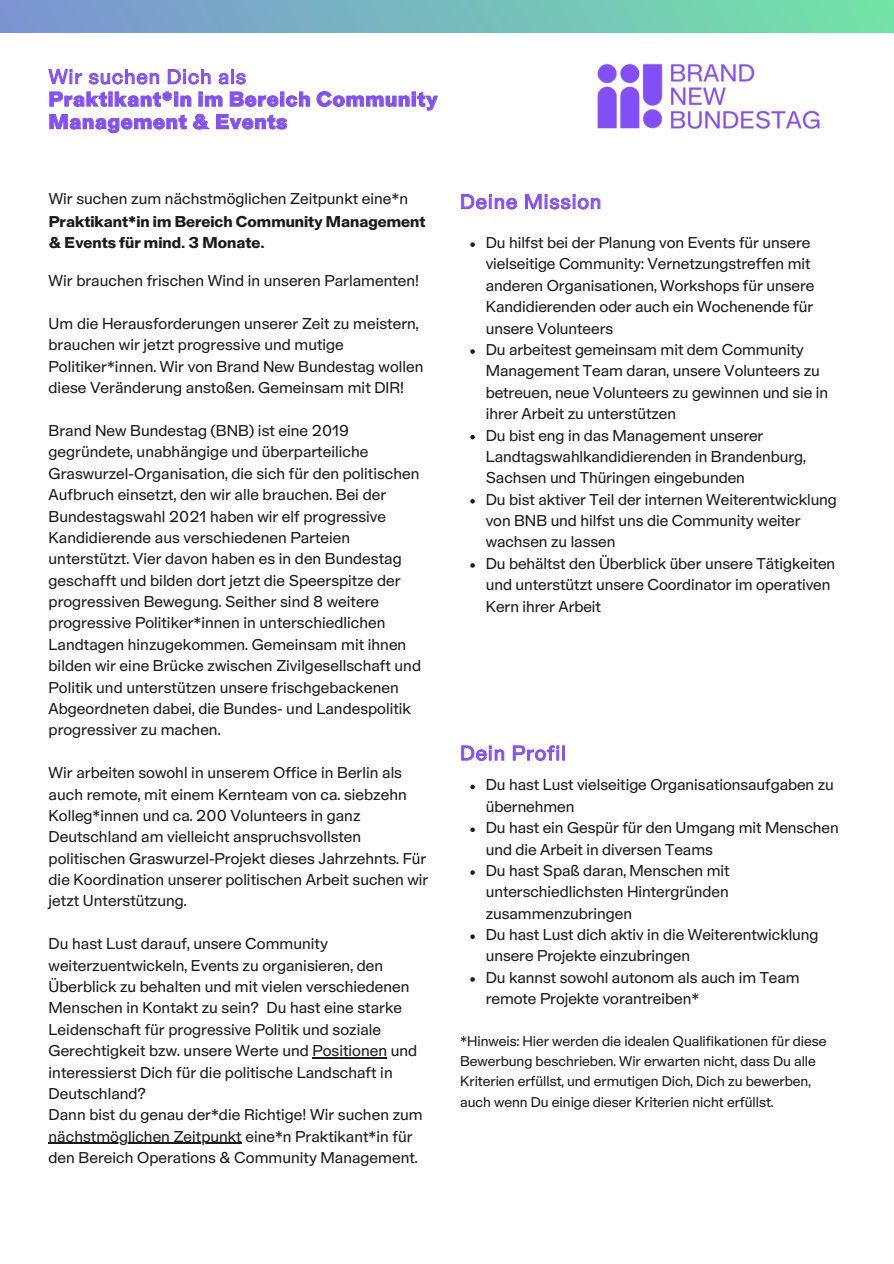
<style>
.page{position:relative;width:894px;height:1264px;background:#fff}
.page>*{position:absolute;margin:0;border:0;box-sizing:border-box;transform-origin:0 0}
.t1{font:700 19.5px/22.5px "Alpha";letter-spacing:.05em;color:#834ff6}
.t2{font:19.5px "Alpha";letter-spacing:.05em;color:#834ff6}
.t3{font:15px/21.3px "Alpha";color:#1c1c1c}
.t4{font:700 15px/21.3px "Alpha";color:#1c1c1c}
.t5{font:13.5px/20.2px "Alpha";letter-spacing:-.005em;color:#1c1c1c}
</style>
<div class="page">
<svg style="left:0;top:0;width:893px;height:32px;background:#78b2c1"></svg>
<img style="left:590px;top:0;width:238px;height:210px">
<svg style="left:48px;top:69px;width:390px;height:64px"></svg>
<svg style="left:461px;top:745px;width:104px;height:16px"></svg>
<svg style="left:470px;top:784px;width:4px;height:5px"></svg>
<svg style="left:470px;top:827px;width:4px;height:5px"></svg>
<svg style="left:470px;top:870px;width:4px;height:4px"></svg>
<svg style="left:470px;top:934px;width:4px;height:4px"></svg>
<svg style="left:470px;top:977px;width:4px;height:4px"></svg>
<hr style="left:312px;top:1057px;width:75px;height:1px;background:#1c1c1c">
<hr style="left:49px;top:1142px;width:193px;height:1px;background:#1c1c1c">
<svg style="left:470px;top:242px;width:4px;height:5px"></svg>
<svg style="left:470px;top:349px;width:4px;height:5px"></svg>
<svg style="left:470px;top:435px;width:4px;height:4px"></svg>
<svg style="left:470px;top:499px;width:4px;height:4px"></svg>
<svg style="left:470px;top:563px;width:4px;height:4px"></svg>
<svg style="left:461px;top:194px;width:139px;height:16px"></svg>
<h1 class="t2" style="left:49px;top:68px;width:199px">Wir suchen Dich als</h1>
<h1 class="t1" style="left:49px;top:89px;width:390px">Praktikant*in im Bereich Community<br>Management &amp; Events</h1>
<p class="t3" style="left:49px;top:188px;width:361px">Wir suchen zum nächstmöglichen Zeitpunkt eine*n</p>
<h1 class="t4" style="left:49px;top:211px;width:378px">Praktikant*in im Bereich Community Management &amp; Events für mind. 3 Monate.</h1>
<p class="t3" style="left:49px;top:271px;width:372px">Wir brauchen frischen Wind in unseren Parlamenten!</p>
<p class="t3" style="left:49px;top:314px;width:376px">Um die Herausforderungen unserer Zeit zu meistern, brauchen wir jetzt progressive und mutige Politiker*innen. Wir von Brand New Bundestag wollen diese Veränderung anstoßen. Gemeinsam mit DIR!</p>
<p class="t3" style="left:49px;top:421px;width:374px">Brand New Bundestag (BNB) ist eine 2019 gegründete, unabhängige und überparteiliche Graswurzel-Organisation, die sich für den politischen Aufbruch einsetzt, den wir alle brauchen. Bei der Bundestagswahl 2021 haben wir elf progressive Kandidierende aus verschiedenen Parteien unterstützt. Vier davon haben es in den Bundestag geschafft und bilden dort jetzt die Speerspitze der progressiven Bewegung. Seither sind 8 weitere progressive Politiker*innen in unterschiedlichen Landtagen hinzugekommen. Gemeinsam mit ihnen bilden wir eine Brücke zwischen Zivilgesellschaft und Politik und unterstützen unsere frischgebackenen Abgeordneten dabei, die Bundes- und Landespolitik progressiver zu machen.</p>
<p class="t3" style="left:49px;top:763px;width:381px">Wir arbeiten sowohl in unserem Office in Berlin als auch remote, mit einem Kernteam von ca. siebzehn Kolleg*innen und ca. 200 Volunteers in ganz Deutschland am vielleicht anspruchsvollsten politischen Graswurzel-Projekt dieses Jahrzehnts. Für die Koordination unserer politischen Arbeit suchen wir jetzt Unterstützung.</p>
<p class="t3" style="left:49px;top:934px;width:370px">Du hast Lust darauf, unsere Community weiterzuentwickeln, Events zu organisieren, den Überblick zu behalten und mit vielen verschiedenen Menschen in Kontakt zu sein? Du hast eine starke Leidenschaft für progressive Politik und soziale Gerechtigkeit bzw. unsere Werte und Positionen und interessierst Dich für die politische Landschaft in Deutschland?</p>
<p class="t3" style="left:49px;top:1105px;width:375px">Dann bist du genau der*die Richtige! Wir suchen zum</p>
<p class="t3" style="left:49px;top:1126px;width:370px">nächstmöglichen Zeitpunkt eine*n Praktikant*in für den Bereich Operations &amp; Community Management.</p>
<h1 class="t2" style="left:460px;top:193px;width:142px">Deine Mission</h1>
<p class="t3" style="left:485px;top:233px;width:330px">Du hilfst bei der Planung von Events für unsere vielseitige Community: Vernetzungstreffen mit anderen Organisationen, Workshops für unsere Kandidierenden oder auch ein Wochenende für unsere Volunteers</p>
<p class="t3" style="left:485px;top:340px;width:344px">Du arbeitest gemeinsam mit dem Community Management Team daran, unsere Volunteers zu betreuen, neue Volunteers zu gewinnen und sie in ihrer Arbeit zu unterstützen</p>
<p class="t3" style="left:485px;top:425px;width:321px">Du bist eng in das Management unserer<br>Landtagswahlkandidierenden in Brandenburg,<br>Sachsen und Thüringen eingebunden</p>
<p class="t3" style="left:485px;top:489px;width:352px">Du bist aktiver Teil der internen Weiterentwicklung von BNB und hilfst uns die Community weiter wachsen zu lassen</p>
<p class="t3" style="left:485px;top:553px;width:351px">Du behältst den Überblick über unsere Tätigkeiten und unterstützt unsere Coordinator im operativen<br>Kern ihrer Arbeit</p>
<h1 class="t2" style="left:460px;top:744px;width:107px">Dein Profil</h1>
<p class="t3" style="left:485px;top:775px;width:349px">Du hast Lust vielseitige Organisationsaufgaben zu übernehmen</p>
<h1 class="t3" style="left:485px;top:818px;width:354px">Du hast ein Gespür für den Umgang mit Menschen und die Arbeit in diversen Teams</h1>
<h2 class="t3" style="left:485px;top:860px;width:245px;text-align:justify">Du hast Spaß daran, Menschen mit unterschiedlichsten Hintergründen zusammenzubringen</h2>
<p class="t3" style="left:485px;top:925px;width:334px">Du hast Lust dich aktiv in die Weiterentwicklung unsere Projekte einzubringen</p>
<p class="t3" style="left:485px;top:967px;width:315px">Du kannst sowohl autonom als auch im Team remote Projekte vorantreiben*</p>
<p class="t5" style="left:460px;top:1031px;width:368px">*Hinweis: Hier werden die idealen Qualifikationen für diese Bewerbung beschrieben. Wir erwarten nicht, dass Du alle Kriterien erfüllst, und ermutigen Dich, Dich zu bewerben, auch wenn Du einige dieser Kriterien nicht erfüllst.</p>
</div>
